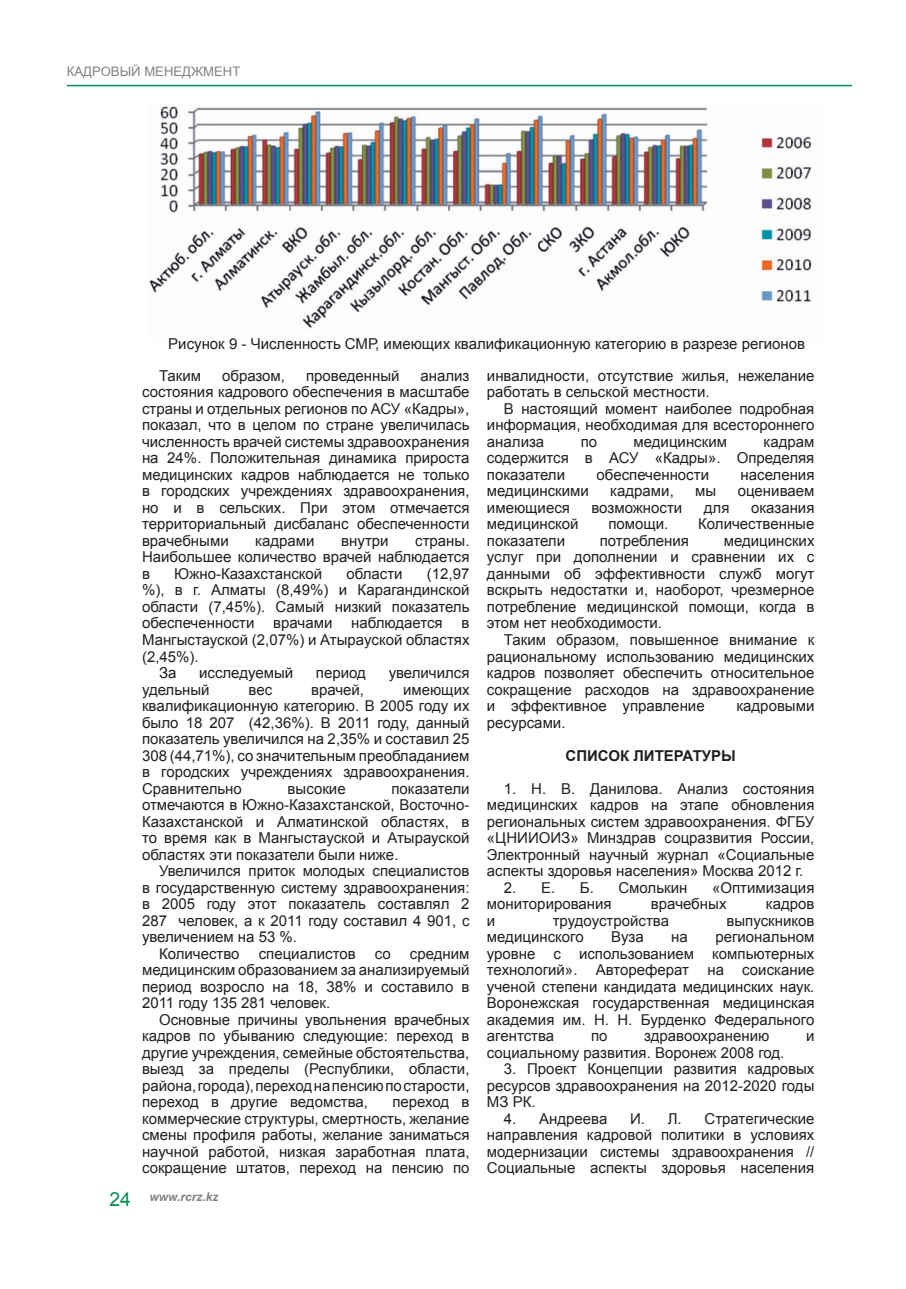
<style>
.page{position:relative;width:906px;height:1289px;background:#fff}
.page>*{position:absolute;margin:0;border:0;box-sizing:border-box;transform-origin:0 0}
.t1{font:15px/16.5px "Arial";color:#231f20;text-align:justify}
.t2{font:700 15px "Arial";color:#231f20}
.t3{font:13.05px "Arial KZ";color:#808285}
.t4{font:italic 12px "Arial KZ Bold";color:#808285}
.s1{font-family:"Arial";font-style:normal;font-size:19.35px;color:#058e53}
</style>
<div class="page">
<hr style="left:67px;top:85px;width:785px;height:1px;background:#058e53">
<img style="left:149px;top:106px;width:663px;height:223px">
<p class="t3" style="left:67px;top:63px;width:175px">КАДРОВЫЙ МЕНЕДЖМЕНТ</p>
<p class="t1" style="left:168px;top:336px;width:638px">Рисунок 9 - Численность СМР, имеющих квалификационную категорию в разрезе регионов</p>
<p class="t1" style="left:159px;top:367px;width:44px">Таким</p>
<p class="t1" style="left:222px;top:367px;width:64px">образом,</p>
<p class="t1" style="left:306px;top:367px;width:95px">проведенный</p>
<p class="t1" style="left:142px;top:367px;width:329px;text-indent:278px">анализ состояния кадрового обеспечения в масштабе страны и отдельных регионов по АСУ «Кадры», показал, что в целом по стране увеличилась численность врачей системы здравоохранения на 24%. Положительная динамика прироста медицинских кадров наблюдается не только в городских учреждениях здравоохранения, но и в сельских. При этом отмечается территориальный дисбаланс обеспеченности врачебными</p>
<p class="t1" style="left:142px;top:532px;width:329px;text-indent:273px">страны.<br>Наибольшее количество врачей наблюдается в</p>
<p class="t1" style="left:255px;top:532px;width:61px">кадрами</p>
<p class="t1" style="left:341px;top:532px;width:49px">внутри</p>
<p class="t1" style="left:174px;top:565px;width:150px">Южно-Казахстанской</p>
<p class="t1" style="left:346px;top:565px;width:58px">области</p>
<p class="t1" style="left:142px;top:565px;width:329px;text-indent:285px">(12,97 %), в г. Алматы (8,49%) и Карагандинской области (7,45%). Самый низкий показатель обеспеченности</p>
<p class="t1" style="left:273px;top:615px;width:61px">врачами</p>
<p class="t1" style="left:351px;top:615px;width:93px">наблюдается</p>
<p class="t1" style="left:461px;top:615px;width:9px">в</p>
<p class="t1" style="left:142px;top:631px;width:329px">Мангыстауской (2,07%) и Атырауской областях</p>
<p class="t1" style="left:142px;top:648px;width:58px">(2,45%).</p>
<p class="t1" style="left:159px;top:664px;width:19px">За</p>
<p class="t1" style="left:199px;top:664px;width:96px">исследуемый</p>
<p class="t1" style="left:316px;top:664px;width:51px">период</p>
<p class="t1" style="left:389px;top:664px;width:82px">увеличился</p>
<p class="t1" style="left:142px;top:681px;width:69px">удельный</p>
<p class="t1" style="left:248px;top:681px;width:25px">вес</p>
<p class="t1" style="left:311px;top:681px;width:55px">врачей,</p>
<p class="t1" style="left:142px;top:681px;width:329px;text-indent:261px">имеющих квалификационную категорию. В 2005 году их было 18 207 (42,36%). В 2011 году, данный показатель увеличился на 2,35% и составил 25<br>308 (44,71%), со значительным преобладанием в городских учреждениях здравоохранения.<br>Сравнительно</p>
<p class="t1" style="left:142px;top:780px;width:329px;text-indent:249px">показатели отмечаются в Южно-Казахстанской, Восточно-Казахстанской и Алматинской областях, в то время как в Мангыстауской и Атырауской областях эти показатели были ниже.</p>
<p class="t1" style="left:159px;top:862px;width:312px">Увеличился приток молодых специалистов</p>
<p class="t1" style="left:142px;top:879px;width:329px">в государственную систему здравоохранения:</p>
<p class="t1" style="left:142px;top:895px;width:329px">в 2005 году этот показатель составлял 2</p>
<p class="t1" style="left:142px;top:912px;width:329px">287 человек, а к 2011 году составил 4 901, с</p>
<p class="t1" style="left:142px;top:928px;width:157px">увеличением на 53 %.</p>
<p class="t1" style="left:159px;top:945px;width:82px">Количество</p>
<p class="t1" style="left:259px;top:945px;width:98px">специалистов</p>
<p class="t1" style="left:375px;top:945px;width:18px">со</p>
<p class="t1" style="left:288px;top:780px;width:60px">высокие</p>
<p class="t1" style="left:142px;top:945px;width:329px;text-indent:268px">средним медицинским образованием за анализируемый период возросло на 18, 38% и составило в 2011 году 135 281 человек.</p>
<p class="t1" style="left:142px;top:1011px;width:329px;text-indent:17px">Основные причины увольнения врачебных кадров по убыванию следующие: переход в другие учреждения, семейные обстоятельства, выезд за пределы (Республики, области, района, города), переход на пенсию по старости, переход в другие ведомства,</p>
<p class="t1" style="left:142px;top:1093px;width:329px;text-indent:250px">переход в коммерческие структуры, смертность, желание смены профиля работы, желание заниматься научной работой, низкая заработная плата, сокращение штатов, переход на пенсию по</p>
<p class="t4" style="left:109px;top:1188px;width:111px"><span class="s1">24</span> www.rcrz.kz</p>
<p class="t1" style="left:487px;top:367px;width:329px">инвалидности, отсутствие жилья, нежелание работать в сельской местности.</p>
<p class="t1" style="left:487px;top:400px;width:329px;text-indent:17px">В настоящий момент наиболее подробная информация, необходимая для всестороннего анализа</p>
<p class="t1" style="left:487px;top:433px;width:329px;text-indent:276px">кадрам содержится в АСУ «Кадры». Определяя показатели</p>
<p class="t1" style="left:580px;top:433px;width:18px">по</p>
<p class="t1" style="left:633px;top:433px;width:95px">медицинским</p>
<p class="t1" style="left:596px;top:466px;width:114px">обеспеченности</p>
<p class="t1" style="left:740px;top:466px;width:75px">населения</p>
<p class="t1" style="left:487px;top:483px;width:103px">медицинскими</p>
<p class="t1" style="left:610px;top:483px;width:65px">кадрами,</p>
<p class="t1" style="left:695px;top:483px;width:23px">мы</p>
<p class="t1" style="left:738px;top:483px;width:78px">оцениваем</p>
<p class="t1" style="left:487px;top:499px;width:84px">имеющиеся</p>
<p class="t1" style="left:591px;top:499px;width:92px">возможности</p>
<p class="t1" style="left:704px;top:499px;width:27px">для</p>
<p class="t1" style="left:751px;top:499px;width:65px">оказания</p>
<p class="t1" style="left:487px;top:516px;width:93px">медицинской</p>
<p class="t1" style="left:608px;top:516px;width:62px">помощи.</p>
<p class="t1" style="left:698px;top:516px;width:118px">Количественные</p>
<p class="t1" style="left:487px;top:532px;width:80px">показатели</p>
<p class="t1" style="left:600px;top:532px;width:91px">потребления</p>
<p class="t1" style="left:487px;top:532px;width:329px;text-indent:237px">медицинских услуг при дополнении и сравнении их с данными об эффективности служб могут вскрыть недостатки и, наоборот, чрезмерное потребление медицинской помощи, когда в этом нет необходимости.</p>
<p class="t1" style="left:487px;top:631px;width:329px;text-indent:17px">Таким образом, повышенное внимание к рациональному использованию медицинских кадров позволяет обеспечить относительное сокращение расходов на здравоохранение и эффективное управление</p>
<p class="t1" style="left:736px;top:697px;width:80px">кадровыми</p>
<p class="t1" style="left:487px;top:714px;width:80px">ресурсами.</p>
<p class="t2" style="left:565px;top:745px;width:172px">СПИСОК ЛИТЕРАТУРЫ</p>
<p class="t1" style="left:487px;top:780px;width:329px;text-indent:17px">1. Н. В. Данилова. Анализ состояния медицинских кадров на этапе обновления региональных систем здравоохранения. ФГБУ «ЦНИИОИЗ» Минздрав соцразвития России, Электронный научный журнал «Социальные аспекты здоровья населения» Москва 2012 г.</p>
<p class="t1" style="left:504px;top:879px;width:53px">2. Е.</p>
<p class="t1" style="left:580px;top:879px;width:109px">Б. Смолькин</p>
<p class="t1" style="left:712px;top:879px;width:104px">«Оптимизация</p>
<p class="t1" style="left:487px;top:895px;width:126px">мониторирования</p>
<p class="t1" style="left:651px;top:895px;width:77px">врачебных</p>
<p class="t1" style="left:766px;top:895px;width:50px">кадров</p>
<p class="t1" style="left:487px;top:912px;width:10px">и</p>
<p class="t1" style="left:553px;top:912px;width:118px">трудоустройства</p>
<p class="t1" style="left:726px;top:912px;width:89px">выпускников</p>
<p class="t1" style="left:487px;top:928px;width:98px">медицинского</p>
<p class="t1" style="left:611px;top:928px;width:34px">Вуза</p>
<p class="t1" style="left:671px;top:928px;width:18px">на</p>
<p class="t1" style="left:487px;top:928px;width:329px;text-indent:228px">региональном уровне с использованием компьютерных технологий». Автореферат на соискание ученой степени кандидата медицинских наук.<br>Воронежская государственная медицинская академия им. Н. Н. Бурденко Федерального агентства</p>
<p class="t1" style="left:591px;top:1027px;width:18px">по</p>
<p class="t1" style="left:644px;top:1027px;width:127px">здравоохранению</p>
<p class="t1" style="left:806px;top:1027px;width:10px">и</p>
<p class="t1" style="left:487px;top:1044px;width:299px">социальному развития. Воронеж 2008 год.</p>
<p class="t1" style="left:487px;top:1060px;width:329px;text-indent:17px">3. Проект Концепции развития кадровых ресурсов здравоохранения на 2012-2020 годы МЗ РК.</p>
<p class="t1" style="left:504px;top:1110px;width:105px">4. Андреева</p>
<p class="t1" style="left:630px;top:1110px;width:53px">И. Л.</p>
<p class="t1" style="left:487px;top:1110px;width:329px;text-indent:218px">Стратегические направления кадровой политики в условиях модернизации системы здравоохранения // Социальные аспекты здоровья населения</p>
</div>
